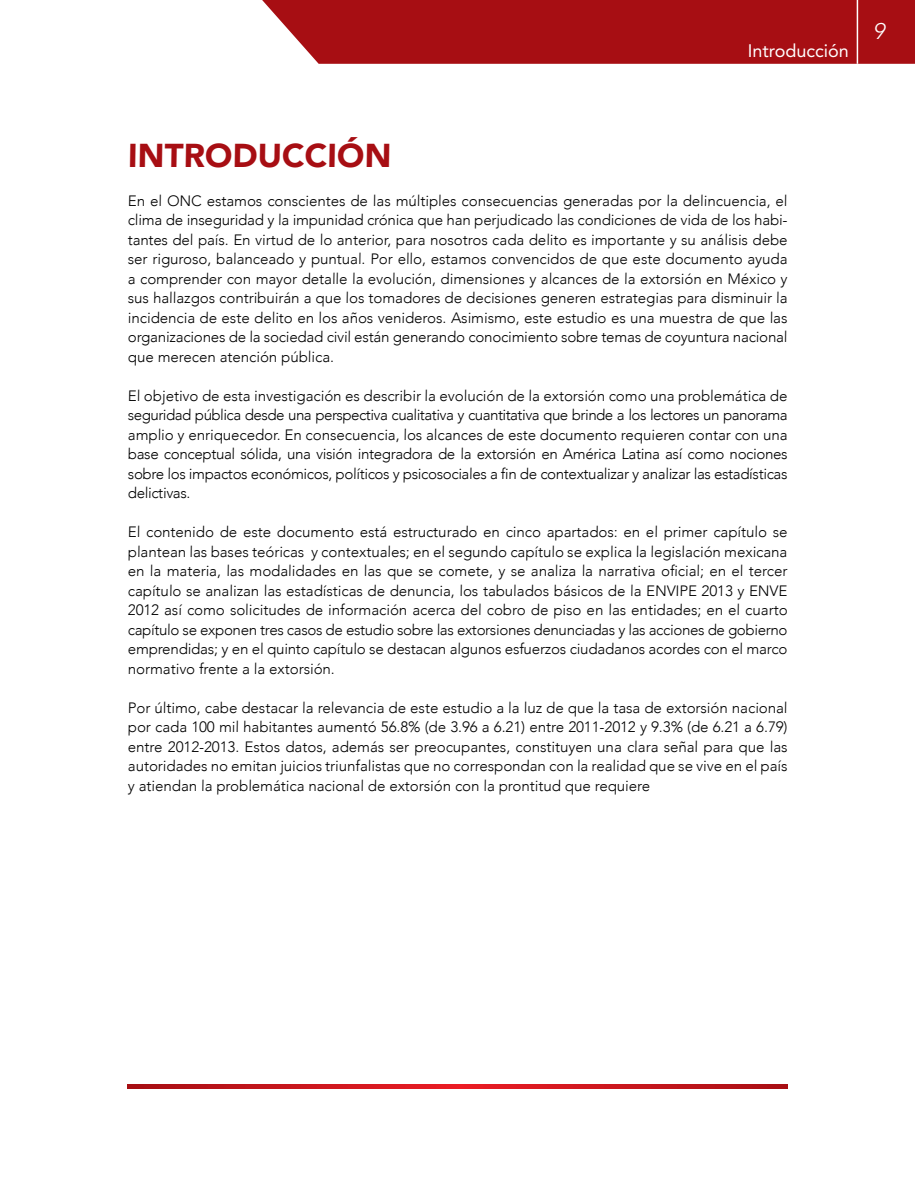
<style>
.page{position:relative;width:915px;height:1191px;background:#fff}
.page>*{position:absolute;margin:0;border:0;box-sizing:border-box;transform-origin:0 0}
.t1{font:900 33px "Avenir";color:#a70e13}
.t2{font:italic 300 22.5px "Avenir LT Std";color:#fff}
.t3{font:18px "Avenir LT Std";color:#fff}
.t4{font:300 15px/19.5px "Avenir";color:#000;text-align:justify}
</style>
<div class="page">
<div style="left:262px;top:0;width:652px;height:64px;background:#a70e13"></div>
<hr style="left:856px;top:0;width:1px;height:64px;background:#fff">
<svg style="left:128px;top:1084px;width:659px;height:5px;background:#c8161c"></svg>
<p class="t3" style="left:747px;top:40px;width:103px">Introducción</p>
<h2 class="t2" style="left:872px;top:18px;width:13px">9</h2>
<h1 class="t1" style="left:128px;top:127px;width:34px">INTRODUCCIÓN</h1>
<p class="t4" style="left:128px;top:191px;width:661px">En el ONC estamos conscientes de las múltiples consecuencias generadas por la delincuencia, el clima de inseguridad y la impunidad crónica que han perjudicado las condiciones de vida de los habi&shy;tantes del país. En virtud de lo anterior, para nosotros cada delito es importante y su análisis debe ser riguroso, balanceado y puntual. Por ello, estamos convencidos de que este documento ayuda a comprender con mayor detalle la evolución, dimensiones y alcances de la extorsión en México y sus hallazgos contribuirán a que los tomadores de decisiones generen estrategias para disminuir la incidencia de este delito en los años venideros. Asimismo, este estudio es una muestra de que las organizaciones de la sociedad civil están generando conocimiento sobre temas de coyuntura nacional que merecen atención pública.</p>
<p class="t4" style="left:128px;top:386px;width:661px">El objetivo de esta investigación es describir la evolución de la extorsión como una problemática de seguridad pública desde una perspectiva cualitativa y cuantitativa que brinde a los lectores un panorama amplio y enriquecedor. En consecuencia, los alcances de este documento requieren contar con una base conceptual sólida, una visión integradora de la extorsión en América Latina así como nociones sobre los impactos económicos, políticos y psicosociales a fin de contextualizar y analizar las estadísticas delictivas.</p>
<p class="t4" style="left:128px;top:522px;width:661px">El contenido de este documento está estructurado en cinco apartados: en el primer capítulo se plantean las bases teóricas y contextuales; en el segundo capítulo se explica la legislación mexicana en la materia, las modalidades en las que se comete, y se analiza la narrativa oficial; en el tercer capítulo se analizan las estadísticas de denuncia, los tabulados básicos de la ENVIPE 2013 y ENVE 2012 así como solicitudes de información acerca del cobro de piso en las entidades; en el cuarto capítulo se exponen tres casos de estudio sobre las extorsiones denunciadas y las acciones de gobierno emprendidas; y en el quinto capítulo se destacan algunos esfuerzos ciudadanos acordes con el marco normativo frente a la extorsión.</p>
<p class="t4" style="left:128px;top:698px;width:661px">Por último, cabe destacar la relevancia de este estudio a la luz de que la tasa de extorsión nacional por cada 100 mil habitantes aumentó 56.8% (de 3.96 a 6.21) entre 2011-2012 y 9.3% (de 6.21 a 6.79) entre 2012-2013. Estos datos, además ser preocupantes, constituyen una clara señal para que las autoridades no emitan juicios triunfalistas que no correspondan con la realidad que se vive en el país y atiendan la problemática nacional de extorsión con la prontitud que requiere</p>
</div>
